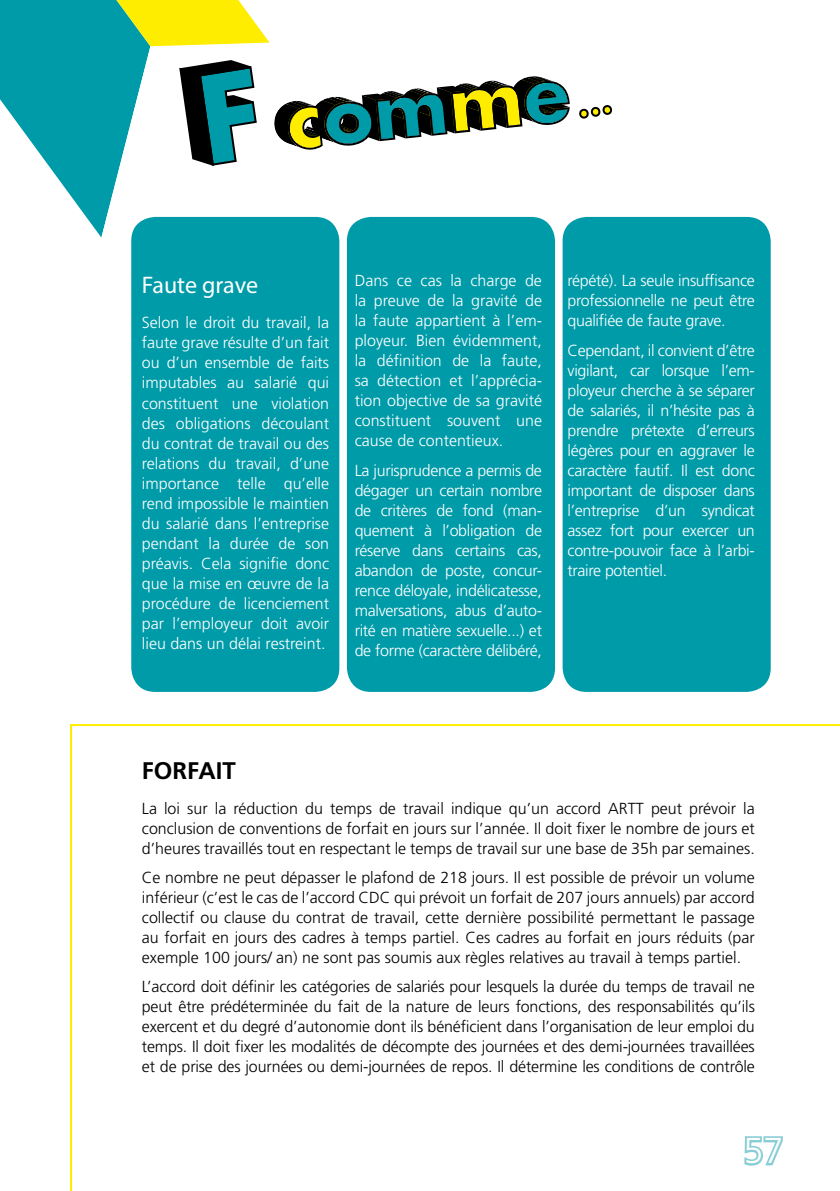
<style>
.page{position:relative;width:840px;height:1191px;background:#fff}
.page>*{position:absolute;margin:0;border:0;box-sizing:border-box;transform-origin:0 0}
.t1{font:300 36px "Frutiger LT Std";color:#fff}
.t2{font:24px "Myriad Pro";letter-spacing:-.005em;color:#fff}
.t3{font:700 24px "Frutiger LT Std";color:#000}
.t4{font:300 16px/20px "Frutiger LT Std";letter-spacing:-.02em;color:#fff;text-align:justify}
.t5{font:300 16px/20px "Frutiger LT Std";color:#000;text-align:justify}
</style>
<div class="page">
<svg style="left:70px;top:724px;width:769px;height:467px"></svg>
<div style="left:131px;top:217px;width:208px;height:475px;background:#009ba8;border-radius:24px"></div>
<div style="left:347px;top:217px;width:207px;height:475px;background:#009ba8;border-radius:24px"></div>
<div style="left:562px;top:217px;width:208px;height:475px;background:#009ba8;border-radius:24px"></div>
<div style="left:578px;top:109px;width:10px;height:10px;border:4px solid #000;border-radius:50%"></div>
<div style="left:602px;top:105px;width:10px;height:10px;border:4px solid #000;border-radius:50%"></div>
<svg style="left:0;top:0;width:569px;height:238px"></svg>
<svg style="left:580px;top:107px;width:30px;height:10px"></svg>
<p class="t2" style="left:142px;top:270px;width:118px">Faute grave</p>
<p class="t4" style="left:142px;top:313px;width:189px">Selon le droit du travail, la faute grave résulte d’un fait ou d’un ensemble de faits imputables au salarié qui constituent une violation des obligations découlant du contrat de travail ou des relations du travail, d’une importance telle qu’elle rend impossible le maintien du salarié dans l’entreprise pendant la durée de son préavis. Cela signifie donc que la mise en œuvre de la procédure de licenciement par l’employeur doit avoir lieu dans un délai restreint.</p>
<p class="t4" style="left:354px;top:271px;width:189px">Dans ce cas la charge de la preuve de la gravité de la faute appartient à l’em&shy;ployeur. Bien évidemment, la définition de la faute, sa détection et l’apprécia&shy;tion objective de sa gravité constituent souvent une cause de contentieux.</p>
<p class="t4" style="left:354px;top:460px;width:189px">La jurisprudence a permis de dégager un certain nombre de critères de fond (man&shy;quement à l’obligation de réserve dans certains cas, abandon de poste, concur&shy;rence déloyale, indélicatesse, malversations, abus d’auto&shy;rité en matière sexuelle...) et de forme (caractère délibéré,</p>
<p class="t4" style="left:567px;top:271px;width:189px">répété). La seule insuffisance professionnelle ne peut être qualifiée de faute grave.</p>
<p class="t4" style="left:567px;top:340px;width:189px">Cependant, il convient d’être vigilant, car lorsque l’em&shy;ployeur cherche à se séparer de salariés, il n’hésite pas à prendre prétexte d’erreurs légères pour en aggraver le caractère fautif. Il est donc important de disposer dans l’entreprise d’un syndicat assez fort pour exercer un contre-pouvoir face à l’arbi&shy;traire potentiel.</p>
<p class="t3" style="left:142px;top:756px;width:95px">FORFAIT</p>
<p class="t5" style="left:142px;top:798px;width:614px">La loi sur la réduction du temps de travail indique qu’un accord ARTT peut prévoir la conclusion de conventions de forfait en jours sur l’année. Il doit fixer le nombre de jours et d’heures travaillés tout en respectant le temps de travail sur une base de 35h par semaines.</p>
<p class="t5" style="left:142px;top:867px;width:614px">Ce nombre ne peut dépasser le plafond de 218 jours. Il est possible de prévoir un volume inférieur (c’est le cas de l’accord CDC qui prévoit un forfait de 207 jours annuels) par accord collectif ou clause du contrat de travail, cette dernière possibilité permettant le passage au forfait en jours des cadres à temps partiel. Ces cadres au forfait en jours réduits (par exemple 100 jours/ an) ne sont pas soumis aux règles relatives au travail à temps partiel.</p>
<p class="t5" style="left:142px;top:977px;width:614px">L’accord doit définir les catégories de salariés pour lesquels la durée du temps de travail ne peut être prédéterminée du fait de la nature de leurs fonctions, des responsabilités qu’ils exercent et du degré d’autonomie dont ils bénéficient dans l’organisation de leur emploi du temps. Il doit fixer les modalités de décompte des journées et des demi-journées travaillées et de prise des journées ou demi-journées de repos. Il détermine les conditions de contrôle</p>
<p class="t1" style="left:743px;top:1130px;width:42px">57</p>
</div>
